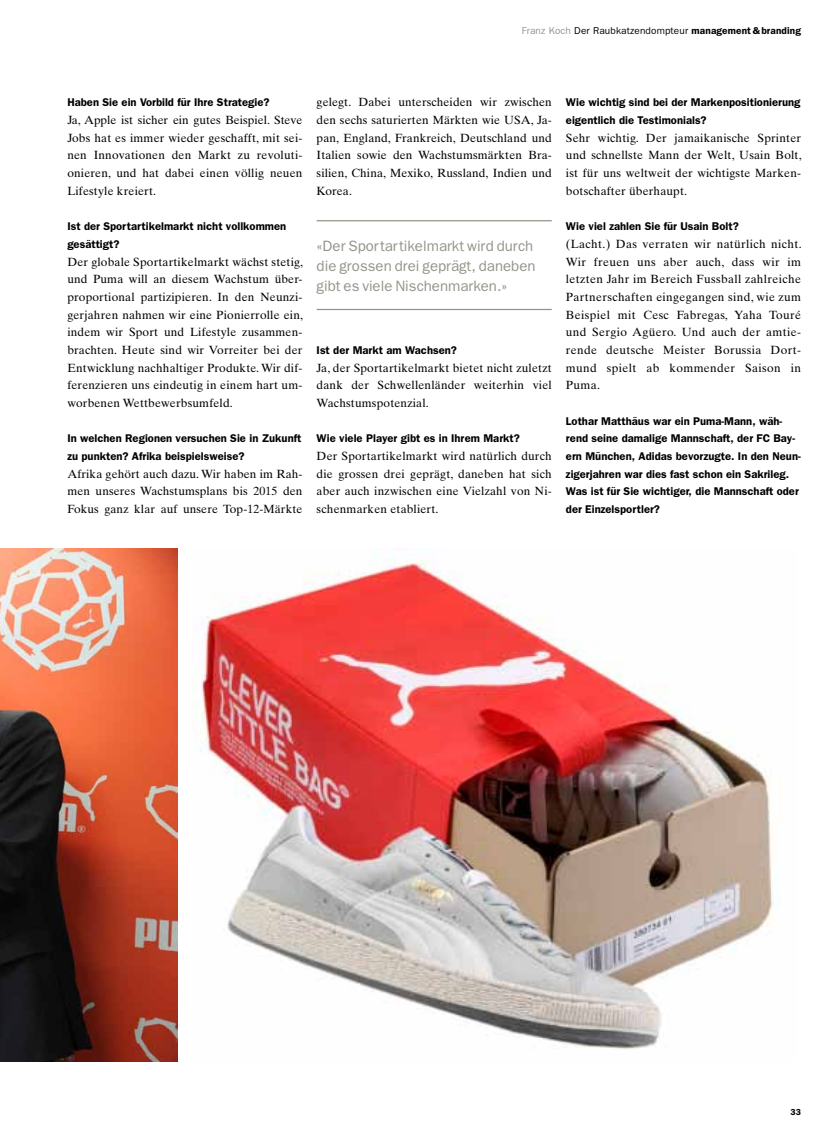
<style>
.page{position:relative;width:833px;height:1134px;background:#fff}
.page>*{position:absolute;margin:0;border:0;box-sizing:border-box;transform-origin:0 0}
.t1{font:15px/20px "Franklin Gothic";color:#92958a}
.t2{font:11.88px/17.6px "Times Ten";letter-spacing:.015em;color:#000;text-align:justify}
.t3{font:600 11.25px/17.6px "Franklin Gothic";color:#000}
.t4{font:10px "Franklin Gothic";letter-spacing:.015em;color:#000}
.t5{font:600 8.75px "Franklin Gothic";color:#000}
.s1{color:#92958a}
.s2{font-weight:600}
</style>
<div class="page">
<hr style="left:317px;top:220px;width:235px;height:1px;background:#92958a">
<hr style="left:317px;top:309px;width:235px;height:1px;background:#92958a">
<img style="left:192px;top:548px;width:581px;height:502px">
<img style="left:0;top:548px;width:178px;height:513px">
<p class="t4" style="left:522px;top:25px;width:281px"><span class="s1">Franz Koch</span> Der Raubkatzendompteur <span class="s2">management &amp; branding</span></p>
<p class="t3" style="left:67px;top:94px;width:204px">Haben Sie ein Vorbild für Ihre Strategie?</p>
<p class="t2" style="left:67px;top:111px;width:237px">Ja, Apple ist sicher ein gutes Beispiel. Steve Jobs hat es immer wieder geschafft, mit sei&shy;nen Innovationen den Markt zu revoluti&shy;onieren, und hat dabei einen völlig neuen Lifestyle kreiert.</p>
<p class="t3" style="left:67px;top:217px;width:220px">Ist der Sportartikelmarkt nicht vollkommen gesättigt?</p>
<p class="t2" style="left:67px;top:253px;width:237px">Der globale Sportartikelmarkt wächst stetig, und Puma will an diesem Wachstum über&shy;proportional partizipieren. In den Neunzi&shy;gerjahren nahmen wir eine Pionierrolle ein, indem wir Sport und Lifestyle zusammen&shy;brachten. Heute sind wir Vorreiter bei der Entwicklung nachhaltiger Produkte. Wir dif&shy;ferenzieren uns eindeutig in einem hart um&shy;worbenen Wettbewerbsumfeld.</p>
<p class="t3" style="left:67px;top:430px;width:236px">In welchen Regionen versuchen Sie in Zukunft zu punkten? Afrika beispielsweise?</p>
<p class="t2" style="left:67px;top:465px;width:237px">Afrika gehört auch dazu. Wir haben im Rah&shy;men unseres Wachstumsplans bis 2015 den Fokus ganz klar auf unsere Top-12-Märkte</p>
<p class="t2" style="left:317px;top:93px;width:237px">gelegt. Dabei unterscheiden wir zwischen den sechs saturierten Märkten wie USA, Ja&shy;pan, England, Frankreich, Deutschland und Italien sowie den Wachstumsmärkten Bra&shy;silien, China, Mexiko, Russland, Indien und Korea.</p>
<p class="t1" style="left:317px;top:236px;width:220px">«Der Sportartikelmarkt wird durch die grossen drei geprägt, daneben gibt es viele Nischenmarken.»</p>
<p class="t3" style="left:317px;top:341px;width:142px">Ist der Markt am Wachsen?</p>
<p class="t2" style="left:317px;top:359px;width:237px">Ja, der Sportartikelmarkt bietet nicht zuletzt dank der Schwellenländer weiterhin viel Wachstumspotenzial.</p>
<p class="t3" style="left:317px;top:430px;width:205px">Wie viele Player gibt es in Ihrem Markt?</p>
<p class="t2" style="left:317px;top:447px;width:237px">Der Sportartikelmarkt wird natürlich durch die grossen drei geprägt, daneben hat sich aber auch inzwischen eine Vielzahl von Ni&shy;schenmarken etabliert.</p>
<p class="t3" style="left:566px;top:94px;width:236px">Wie wichtig sind bei der Markenpositionierung eigentlich die Testimonials?</p>
<p class="t2" style="left:566px;top:129px;width:237px">Sehr wichtig. Der jamaikanische Sprinter und schnellste Mann der Welt, Usain Bolt, ist für uns weltweit der wichtigste Marken&shy;botschafter überhaupt.</p>
<p class="t3" style="left:566px;top:217px;width:174px">Wie viel zahlen Sie für Usain Bolt?</p>
<p class="t2" style="left:566px;top:235px;width:237px">(Lacht.) Das verraten wir natürlich nicht.<br>Wir freuen uns aber auch, dass wir im letzten Jahr im Bereich Fussball zahlreiche Partnerschaften eingegangen sind, wie zum Beispiel mit Cesc Fabregas, Yaha Touré und Sergio Agüero. Und auch der amtie&shy;rende deutsche Meister Borussia Dort&shy;mund spielt ab kommender Saison in Puma.</p>
<p class="t3" style="left:566px;top:412px;width:236px">Lothar Matthäus war ein Puma-Mann, wäh&shy;rend seine damalige Mannschaft, der FC Bay&shy;ern München, Adidas bevorzugte. In den Neun&shy;zigerjahren war dies fast schon ein Sakrileg.<br>Was ist für Sie wichtiger, die Mannschaft oder der Einzelsportler?</p>
<p class="t5" style="left:790px;top:1106px;width:12px">33</p>
</div>
